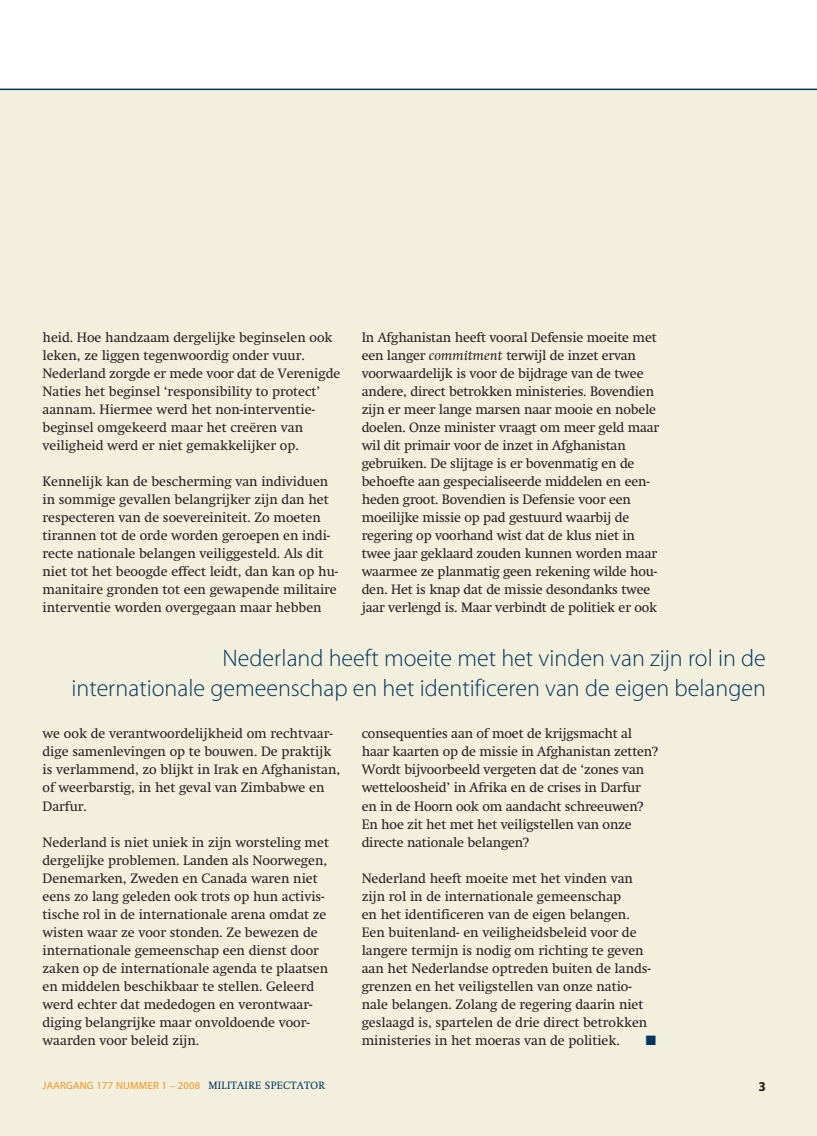
<style>
.page{position:relative;width:817px;height:1136px;background:#fff}
.page>*{position:absolute;margin:0;border:0;box-sizing:border-box;transform-origin:0 0}
.t1{font:300 24px/30px "Myriad Pro";color:#003562;text-align:right}
.t2{font:13.5px/18px "Swift";color:#231f20}
.t3{font:13.5px "Zapf Dingbats";color:#003562}
.t4{font:700 13.5px "Myriad Pro";color:#231f20}
.t5{font:10.5px "Myriad Pro";letter-spacing:.025em;color:#f7901e}
.s1{font-style:italic}
.s2{font-family:"Swift";color:#003562}
</style>
<div class="page">
<div style="left:0;top:89px;width:816px;height:1046px;background:#f2f0dc"></div>
<hr style="left:0;top:89px;width:816px;height:1px;background:#003562">
<p class="t2" style="left:43px;top:330px;width:299px">heid. Hoe handzaam dergelijke beginselen ook leken, ze liggen tegenwoordig onder vuur.<br>Nederland zorgde er mede voor dat de Verenigde Naties het beginsel ‘responsibility to protect’ aannam. Hiermee werd het non-interventie&shy;beginsel omgekeerd maar het creëren van veiligheid werd er niet gemakkelijker op.</p>
<p class="t2" style="left:43px;top:474px;width:297px">Kennelijk kan de bescherming van individuen in sommige gevallen belangrijker zijn dan het respecteren van de soevereiniteit. Zo moeten tirannen tot de orde worden geroepen en indi&shy;recte nationale belangen veiliggesteld. Als dit niet tot het beoogde effect leidt, dan kan op hu&shy;manitaire gronden tot een gewapende militaire interventie worden overgegaan maar hebben</p>
<p class="t2" style="left:361px;top:330px;width:299px">In Afghanistan heeft vooral Defensie moeite met een langer <span class="s1">commitment</span> terwijl de inzet ervan voorwaardelijk is voor de bijdrage van de twee andere, direct betrokken ministeries. Bovendien zijn er meer lange marsen naar mooie en nobele doelen. Onze minister vraagt om meer geld maar wil dit primair voor de inzet in Afghanistan gebruiken. De slijtage is er bovenmatig en de behoefte aan gespecialiseerde middelen en een&shy;heden groot. Bovendien is Defensie voor een moeilijke missie op pad gestuurd waarbij de regering op voorhand wist dat de klus niet in twee jaar geklaard zouden kunnen worden maar waarmee ze planmatig geen rekening wilde hou&shy;den. Het is knap dat de missie desondanks twee jaar verlengd is. Maar verbindt de politiek er ook</p>
<h1 class="t1" style="left:71px;top:645px;width:695px">Nederland heeft moeite met het vinden van zijn rol in de<br>internationale gemeenschap en het identificeren van de eigen belangen</h1>
<p class="t2" style="left:43px;top:726px;width:299px">we ook de verantwoordelijkheid om rechtvaar&shy;dige samenlevingen op te bouwen. De praktijk is verlammend, zo blijkt in Irak en Afghanistan, of weerbarstig, in het geval van Zimbabwe en Darfur.</p>
<p class="t2" style="left:43px;top:834px;width:288px">Nederland is niet uniek in zijn worsteling met dergelijke problemen. Landen als Noorwegen, Denemarken, Zweden en Canada waren niet eens zo lang geleden ook trots op hun activis&shy;tische rol in de internationale arena omdat ze wisten waar ze voor stonden. Ze bewezen de internationale gemeenschap een dienst door zaken op de internationale agenda te plaatsen en middelen beschikbaar te stellen. Geleerd werd echter dat mededogen en verontwaar&shy;diging belangrijke maar onvoldoende voor&shy;waarden voor beleid zijn.</p>
<p class="t2" style="left:361px;top:726px;width:298px">consequenties aan of moet de krijgsmacht al haar kaarten op de missie in Afghanistan zetten?<br>Wordt bijvoorbeeld vergeten dat de ‘zones van wetteloosheid’ in Afrika en de crises in Darfur en in de Hoorn ook om aandacht schreeuwen?<br>En hoe zit het met het veiligstellen van onze directe nationale belangen?</p>
<p class="t2" style="left:361px;top:870px;width:291px">Nederland heeft moeite met het vinden van zijn rol in de internationale gemeenschap<br>en het identificeren van de eigen belangen.<br>Een buitenland- en veiligheidsbeleid voor de langere termijn is nodig om richting te geven aan het Nederlandse optreden buiten de lands&shy;grenzen en het veiligstellen van onze natio&shy;nale belangen. Zolang de regering daarin niet geslaagd is, spartelen de drie direct betrokken ministeries in het moeras van de politiek.</p>
<p class="t3" style="left:645px;top:1033px;width:12px">■</p>
<p class="t5" style="left:43px;top:1078px;width:284px">JAARGANG 177 NUMMER 1 – 2008 <span class="s2">MILITAIRE SPECTATOR</span></p>
<p class="t4" style="left:758px;top:1078px;width:9px">3</p>
</div>
